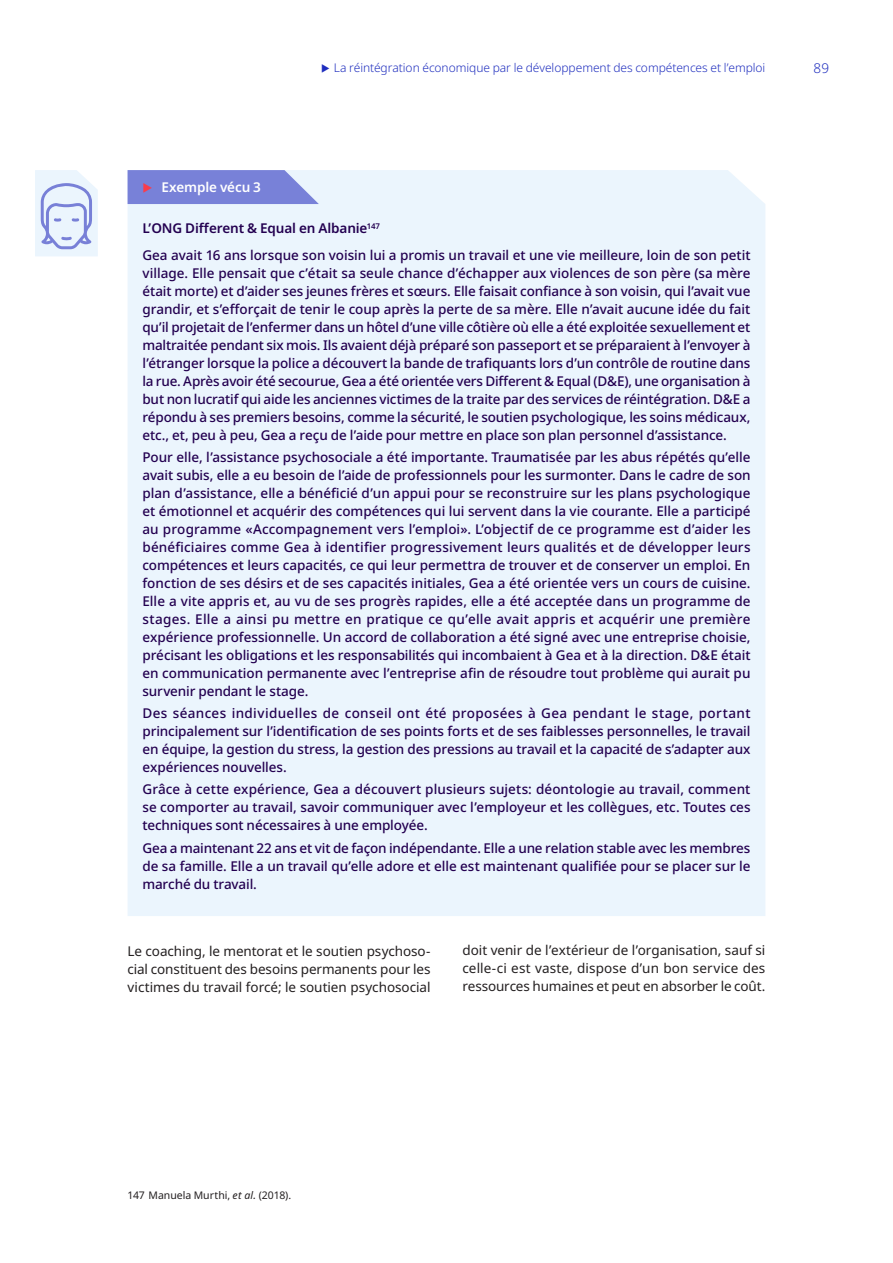
<style>
.page{position:relative;width:893px;height:1263px;background:#fff}
.page>*{position:absolute;margin:0;border:0;box-sizing:border-box;transform-origin:0 0}
.box_text{font:500 13.5px/18px "Noto Sans";letter-spacing:-.005em;color:#230050;text-align:justify}
.Body{font:13.5px/18px "Noto Sans";letter-spacing:-.005em;color:#231f20;text-align:justify}
.box_text-2{font:600 13.5px "Noto Sans";letter-spacing:-.01em;color:#230050}
.t1{font:600 13.5px "Noto Sans";letter-spacing:-.005em;color:#fff}
.t2{font:300 13.5px "Noto Sans";color:#1e2dbe}
.t3{font:300 12px "Noto Sans";letter-spacing:-.005em;color:#1e2dbe}
.notes_bas_de_page{font:10.5px "Noto Sans";color:#231f20}
.s1{font-style:italic}
</style>
<div class="page">
<div style="left:128px;top:170px;width:637px;height:746px;background:#ebf5fd"></div>
<svg style="left:35px;top:170px;width:63px;height:86px;background:#d7e1f6"></svg>
<svg style="left:128px;top:170px;width:191px;height:34px;background:#828bdb"></svg>
<p class="t1" style="left:162px;top:178px;width:101px">Exemple vécu 3</p>
<p class="t3" style="left:334px;top:60px;width:433px">La réintégration économique par le développement des compétences et l’emploi</p>
<p class="t2" style="left:814px;top:59px;width:17px">89</p>
<p class="box_text-2" style="left:142px;top:219px;width:239px">L’ONG Different &amp; Equal en Albanie<sup>147</sup></p>
<p class="box_text" style="left:142px;top:246px;width:610px">Gea avait 16 ans lorsque son voisin lui a promis un travail et une vie meilleure, loin de son petit village. Elle pensait que c’était sa seule chance d’échapper aux violences de son père (sa mère était morte) et d’aider ses jeunes frères et sœurs. Elle faisait confiance à son voisin, qui l’avait vue grandir, et s’efforçait de tenir le coup après la perte de sa mère. Elle n’avait aucune idée du fait qu’il projetait de l’enfermer dans un hôtel d’une ville côtière où elle a été exploitée sexuellement et maltraitée pendant six mois. Ils avaient déjà préparé son passeport et se préparaient à l’envoyer à l’étranger lorsque la police a découvert la bande de trafiquants lors d’un contrôle de routine dans la rue. Après avoir été secourue, Gea a été orientée vers Different &amp; Equal (D&amp;E), une organisation à but non lucratif qui aide les anciennes victimes de la traite par des services de réintégration. D&amp;E a répondu à ses premiers besoins, comme la sécurité, le soutien psychologique, les soins médicaux, etc., et, peu à peu, Gea a reçu de l’aide pour mettre en place son plan personnel d’assistance.</p>
<p class="box_text" style="left:142px;top:448px;width:610px">Pour elle, l’assistance psychosociale a été importante. Traumatisée par les abus répétés qu’elle avait subis, elle a eu besoin de l’aide de professionnels pour les surmonter. Dans le cadre de son plan d’assistance, elle a bénéficié d’un appui pour se reconstruire sur les plans psychologique et émotionnel et acquérir des compétences qui lui servent dans la vie courante. Elle a participé au programme «Accompagnement vers l’emploi». L’objectif de ce programme est d’aider les bénéficiaires comme Gea à identifier progressivement leurs qualités et de développer leurs compétences et leurs capacités, ce qui leur permettra de trouver et de conserver un emploi. En fonction de ses désirs et de ses capacités initiales, Gea a été orientée vers un cours de cuisine.<br>Elle a vite appris et, au vu de ses progrès rapides, elle a été acceptée dans un programme de stages. Elle a ainsi pu mettre en pratique ce qu’elle avait appris et acquérir une première expérience professionnelle. Un accord de collaboration a été signé avec une entreprise choisie, précisant les obligations et les responsabilités qui incombaient à Gea et à la direction. D&amp;E était en communication permanente avec l’entreprise afin de résoudre tout problème qui aurait pu survenir pendant le stage.</p>
<p class="box_text" style="left:142px;top:705px;width:610px">Des séances individuelles de conseil ont été proposées à Gea pendant le stage, portant principalement sur l’identification de ses points forts et de ses faiblesses personnelles, le travail en équipe, la gestion du stress, la gestion des pressions au travail et la capacité de s’adapter aux expériences nouvelles.</p>
<p class="box_text" style="left:142px;top:781px;width:610px">Grâce à cette expérience, Gea a découvert plusieurs sujets: déontologie au travail, comment se comporter au travail, savoir communiquer avec l’employeur et les collègues, etc. Toutes ces techniques sont nécessaires à une employée.</p>
<p class="box_text" style="left:142px;top:839px;width:610px">Gea a maintenant 22 ans et vit de façon indépendante. Elle a une relation stable avec les membres de sa famille. Elle a un travail qu’elle adore et elle est maintenant qualifiée pour se placer sur le marché du travail.</p>
<p class="Body" style="left:128px;top:942px;width:304px">Le coaching, le mentorat et le soutien psychoso&shy;cial constituent des besoins permanents pour les victimes du travail forcé; le soutien psychosocial</p>
<p class="Body" style="left:462px;top:942px;width:304px">doit venir de l’extérieur de l’organisation, sauf si celle-ci est vaste, dispose d’un bon service des ressources humaines et peut en absorber le coût.</p>
<p class="notes_bas_de_page" style="left:128px;top:1188px;width:165px">147 Manuela Murthi, <span class="s1">et al.</span> (2018).</p>
</div>
